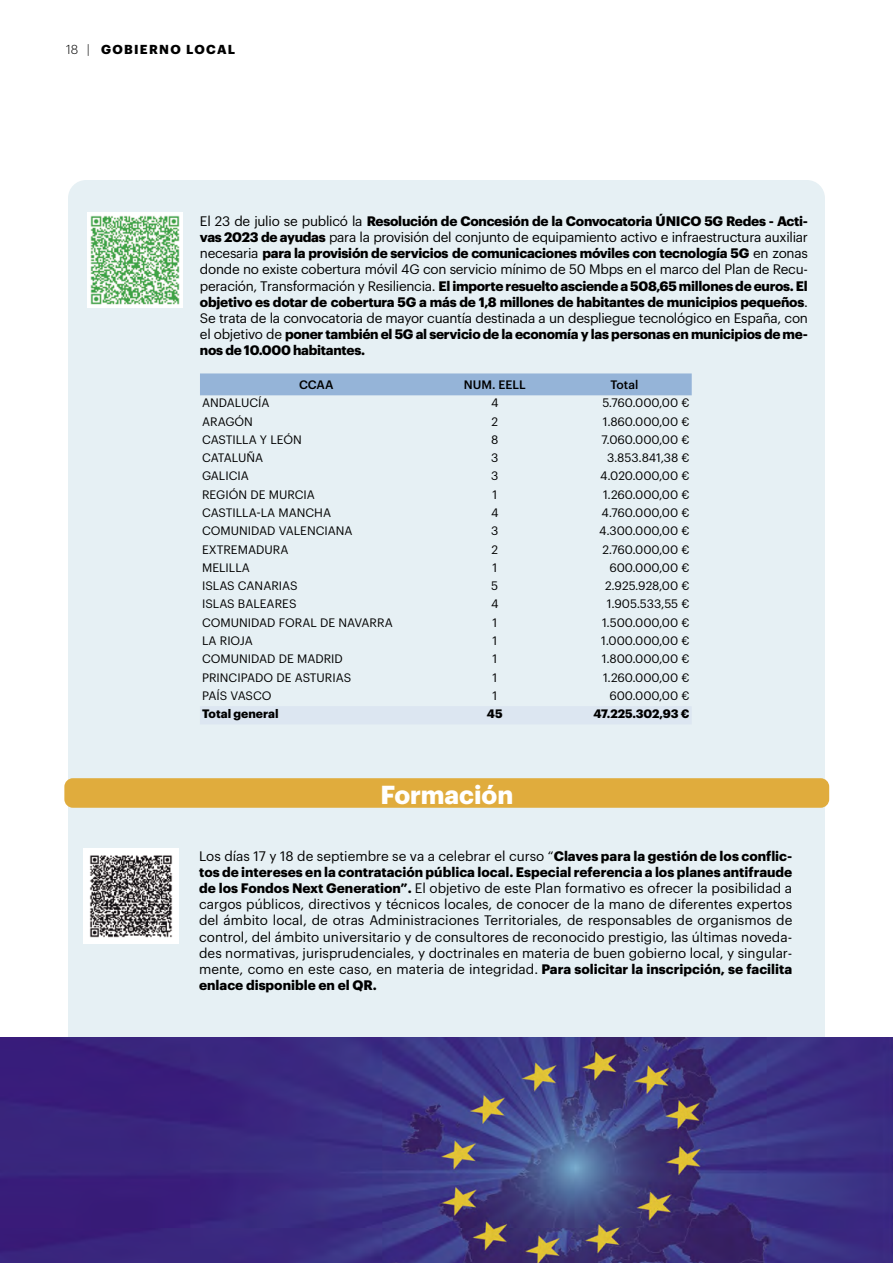
<style>
.page{position:relative;width:893px;height:1263px;background:#fff}
.page>*{position:absolute;margin:0;border:0;box-sizing:border-box;transform-origin:0 0}
.TITULOS_MOSAICO{font:700 25.5px "Graphik";color:#fff}
.TEXTO_FONDOS{font:700 13.5px/16.2px "Graphik";letter-spacing:-.02em;color:#000;text-align:justify}
.TEXTO_FONDOS-2{font:13.5px/16.2px "Graphik";color:#000;text-align:justify}
.t1{font:700 12.75px "Graphik";letter-spacing:.105em;color:#000}
.t2{font:12px "Graphik";color:#000}
.t3{font:700 12px "Graphik";color:#000}
.t4{font:500 12px "Graphik";color:#000}
.s1{font-weight:300}
.s2{font-weight:400}
.s3{font-weight:700}
</style>
<div class="page">
<div style="left:68px;top:180px;width:757px;height:1078px;background:#e6f0f4;border-radius:18px"></div>
<img style="left:83px;top:848px;width:95px;height:95px">
<div style="left:64px;top:778px;width:765px;height:30px;background:#e0ac3d;border-radius:9px"></div>
<img style="left:0;top:1037px;width:893px;height:226px">
<img style="left:88px;top:213px;width:95px;height:95px">
<div style="left:200px;top:373px;width:492px;height:22px;background:#95b4d8"></div>
<p class="t1" style="left:66px;top:39px;width:171px"><span class="s1">18 |</span> GOBIERNO LOCAL</p>
<p class="TEXTO_FONDOS" style="left:200px;top:212px;width:609px"><span class="s2">El 23 de julio se publicó la</span> Resolución de Concesión de la Convocatoria ÚNICO 5G Redes - Acti&shy;vas 2023 de ayudas <span class="s2">para la provisión del conjunto de equipamiento activo e infraestructura auxiliar necesaria</span> para la provisión de servicios de comunicaciones móviles con tecnología 5G <span class="s2">en zonas donde no existe cobertura móvil 4G con servicio mínimo de 50 Mbps en el marco del Plan de Recu&shy;peración, Transformación y Resiliencia.</span> El importe resuelto asciende a 508,65 millones de euros. El objetivo es dotar de cobertura 5G a más de 1,8 millones de habitantes de municipios pequeños<span class="s2">.<br>Se trata de la convocatoria de mayor cuantía destinada a un despliegue tecnológico en España, con el objetivo de</span> poner también el 5G al servicio de la economía y las personas en municipios de me&shy;nos de 10.000 habitantes.</p>
<p class="t4" style="left:299px;top:376px;width:36px">CCAA</p>
<p class="t4" style="left:464px;top:376px;width:63px">NUM. EELL</p>
<p class="t4" style="left:610px;top:376px;width:29px">Total</p>
<p class="t2" style="left:202px;top:394px;width:69px">ANDALUCÍA</p>
<p class="t2" style="left:491px;top:394px;width:9px">4</p>
<p class="t2" style="left:602px;top:394px;width:89px">5.760.000,00 €</p>
<p class="t2" style="left:202px;top:412px;width:52px">ARAGÓN</p>
<p class="t2" style="left:491px;top:412px;width:8px">2</p>
<p class="t2" style="left:603px;top:412px;width:88px">1.860.000,00 €</p>
<p class="t2" style="left:202px;top:430px;width:101px">CASTILLA Y LEÓN</p>
<p class="t2" style="left:491px;top:430px;width:9px">8</p>
<p class="t2" style="left:601px;top:430px;width:90px">7.060.000,00 €</p>
<p class="t2" style="left:202px;top:449px;width:63px">CATALUÑA</p>
<p class="t2" style="left:491px;top:449px;width:9px">3</p>
<p class="t2" style="left:607px;top:449px;width:84px">3.853.841,38 €</p>
<p class="t2" style="left:202px;top:467px;width:48px">GALICIA</p>
<p class="t2" style="left:491px;top:467px;width:9px">3</p>
<p class="t2" style="left:600px;top:467px;width:91px">4.020.000,00 €</p>
<p class="t2" style="left:202px;top:485px;width:114px">REGIÓN DE MURCIA</p>
<p class="t2" style="left:492px;top:485px;width:6px">1</p>
<p class="t2" style="left:603px;top:485px;width:88px">1.260.000,00 €</p>
<p class="t2" style="left:202px;top:504px;width:130px">CASTILLA-LA MANCHA</p>
<p class="t2" style="left:491px;top:504px;width:9px">4</p>
<p class="t2" style="left:602px;top:504px;width:89px">4.760.000,00 €</p>
<p class="t2" style="left:202px;top:522px;width:152px">COMUNIDAD VALENCIANA</p>
<p class="t2" style="left:491px;top:522px;width:9px">3</p>
<p class="t2" style="left:599px;top:522px;width:92px">4.300.000,00 €</p>
<p class="t2" style="left:202px;top:540px;width:88px">EXTREMADURA</p>
<p class="t2" style="left:491px;top:540px;width:8px">2</p>
<p class="t2" style="left:602px;top:540px;width:89px">2.760.000,00 €</p>
<p class="t2" style="left:202px;top:558px;width:49px">MELILLA</p>
<p class="t2" style="left:492px;top:558px;width:6px">1</p>
<p class="t2" style="left:609px;top:558px;width:82px">600.000,00 €</p>
<p class="t2" style="left:202px;top:577px;width:97px">ISLAS CANARIAS</p>
<p class="t2" style="left:491px;top:577px;width:9px">5</p>
<p class="t2" style="left:605px;top:577px;width:86px">2.925.928,00 €</p>
<p class="t2" style="left:202px;top:595px;width:96px">ISLAS BALEARES</p>
<p class="t2" style="left:491px;top:595px;width:9px">4</p>
<p class="t2" style="left:607px;top:595px;width:84px">1.905.533,55 €</p>
<p class="t2" style="left:202px;top:613px;width:192px">COMUNIDAD FORAL DE NAVARRA</p>
<p class="t2" style="left:492px;top:613px;width:6px">1</p>
<p class="t2" style="left:602px;top:613px;width:89px">1.500.000,00 €</p>
<p class="t2" style="left:202px;top:632px;width:52px">LA RIOJA</p>
<p class="t2" style="left:492px;top:632px;width:6px">1</p>
<p class="t2" style="left:601px;top:632px;width:90px">1.000.000,00 €</p>
<p class="t2" style="left:202px;top:650px;width:142px">COMUNIDAD DE MADRID</p>
<p class="t2" style="left:492px;top:650px;width:6px">1</p>
<p class="t2" style="left:602px;top:650px;width:89px">1.800.000,00 €</p>
<p class="t2" style="left:202px;top:668px;width:151px">PRINCIPADO DE ASTURIAS</p>
<p class="t2" style="left:492px;top:668px;width:6px">1</p>
<p class="t2" style="left:603px;top:668px;width:88px">1.260.000,00 €</p>
<p class="t2" style="left:202px;top:686px;width:71px">PAÍS VASCO</p>
<p class="t2" style="left:492px;top:686px;width:6px">1</p>
<p class="t2" style="left:609px;top:686px;width:82px">600.000,00 €</p>
<p class="t3" style="left:202px;top:704px;width:78px">Total general</p>
<p class="t3" style="left:487px;top:704px;width:17px">45</p>
<p class="t3" style="left:593px;top:704px;width:98px">47.225.302,93 €</p>
<p class="TITULOS_MOSAICO" style="left:380px;top:774px;width:134px">Formación</p>
<p class="TEXTO_FONDOS-2" style="left:199px;top:846px;width:595px">Los días 17 y 18 de septiembre se va a celebrar el curso “<span class="s3">Claves para la gestión de los conflic&shy;tos de intereses en la contratación pública local. Especial referencia a los planes antifraude de los Fondos Next Generation”.</span> El objetivo de este Plan formativo es ofrecer la posibilidad a cargos públicos, directivos y técnicos locales, de conocer de la mano de diferentes expertos del ámbito local, de otras Administraciones Territoriales, de responsables de organismos de control, del ámbito universitario y de consultores de reconocido prestigio, las últimas noveda&shy;des normativas, jurisprudenciales, y doctrinales en materia de buen gobierno local, y singular&shy;mente, como en este caso, en materia de integridad. <span class="s3">Para solicitar la inscripción, se facilita enlace disponible en el QR.</span></p>
</div>
